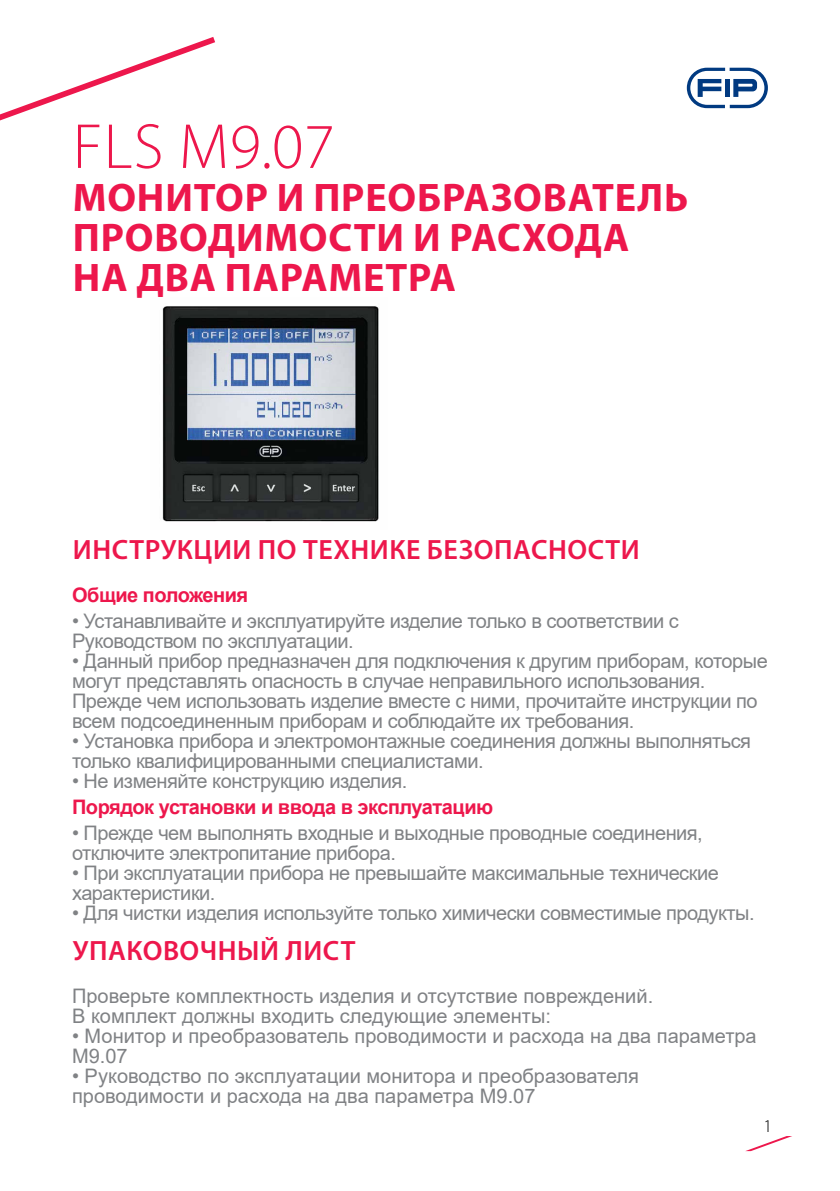
<style>
.page{position:relative;width:840px;height:1191px;background:#fff}
.page>*{position:absolute;margin:0;border:0;box-sizing:border-box;transform-origin:0 0}
.t1{font:300 64.2px "Myriad Pro";letter-spacing:.015em;color:#ed174c}
.t2{font:700 40px/40px "Myriad Pro";letter-spacing:.02em;color:#ed174c}
.t3{font:600 28px "Myriad Pro";letter-spacing:.02em;color:#ed174c}
.t4{font:20px/20px "Arial";letter-spacing:-.025em;color:#808285}
.t5{font:20px/20px "Arial";color:#808285}
.t6{font:700 20px "Arial";letter-spacing:-.025em;color:#ed174c}
.t7{font:300 18px "Myriad Pro";color:#000}
</style>
<div class="page">
<svg style="left:746px;top:1136px;width:45px;height:15px"></svg>
<svg style="left:0;top:37px;width:215px;height:83px"></svg>
<svg style="left:686px;top:68px;width:81px;height:40px"></svg>
<img style="left:162px;top:306px;width:217px;height:216px">
<h1 class="t1" style="left:73px;top:108px;width:263px">FLS M9.07</h1>
<h2 class="t2" style="left:73px;top:177px;width:616px">МОНИТОР И ПРЕОБРАЗОВАТЕЛЬ<br>ПРОВОДИМОСТИ И РАСХОДА<br>НА ДВА ПАРАМЕТРА</h2>
<h3 class="t3" style="left:73px;top:531px;width:568px">ИНСТРУКЦИИ ПО ТЕХНИКЕ БЕЗОПАСНОСТИ</h3>
<p class="t6" style="left:72px;top:581px;width:178px">Общие положения</p>
<p class="t4" style="left:72px;top:610px;width:608px">• Устанавливайте и эксплуатируйте изделие только в соответствии с<br>Руководством по эксплуатации.</p>
<p class="t4" style="left:72px;top:650px;width:696px">• Данный прибор предназначен для подключения к другим приборам, которые могут представлять опасность в случае неправильного использования.<br>Прежде чем использовать изделие вместе с ними, прочитайте инструкции по всем подсоединенным приборам и соблюдайте их требования.</p>
<p class="t4" style="left:72px;top:730px;width:680px">• Установка прибора и электромонтажные соединения должны выполняться только квалифицированными специалистами.</p>
<p class="t4" style="left:72px;top:770px;width:336px">• Не изменяйте конструкцию изделия.</p>
<p class="t6" style="left:72px;top:793px;width:422px">Порядок установки и ввода в эксплуатацию</p>
<p class="t4" style="left:72px;top:822px;width:632px">• Прежде чем выполнять входные и выходные проводные соединения, отключите электропитание прибора.</p>
<p class="t4" style="left:72px;top:862px;width:648px">• При эксплуатации прибора не превышайте максимальные технические характеристики.</p>
<p class="t4" style="left:72px;top:902px;width:683px">• Для чистки изделия используйте только химически совместимые продукты.</p>
<h3 class="t3" style="left:73px;top:932px;width:284px">УПАКОВОЧНЫЙ ЛИСТ</h3>
<p class="t5" style="left:72px;top:986px;width:582px">Проверьте комплектность изделия и отсутствие повреждений.<br>В комплект должны входить следующие элементы:</p>
<p class="t5" style="left:72px;top:1026px;width:685px">• Монитор и преобразователь проводимости и расхода на два параметра<br>M9.07</p>
<p class="t5" style="left:72px;top:1066px;width:568px">• Руководство по эксплуатации монитора и преобразователя проводимости и расхода на два параметра M9.07</p>
<p class="t7" style="left:763px;top:1115px;width:10px">1</p>
</div>
